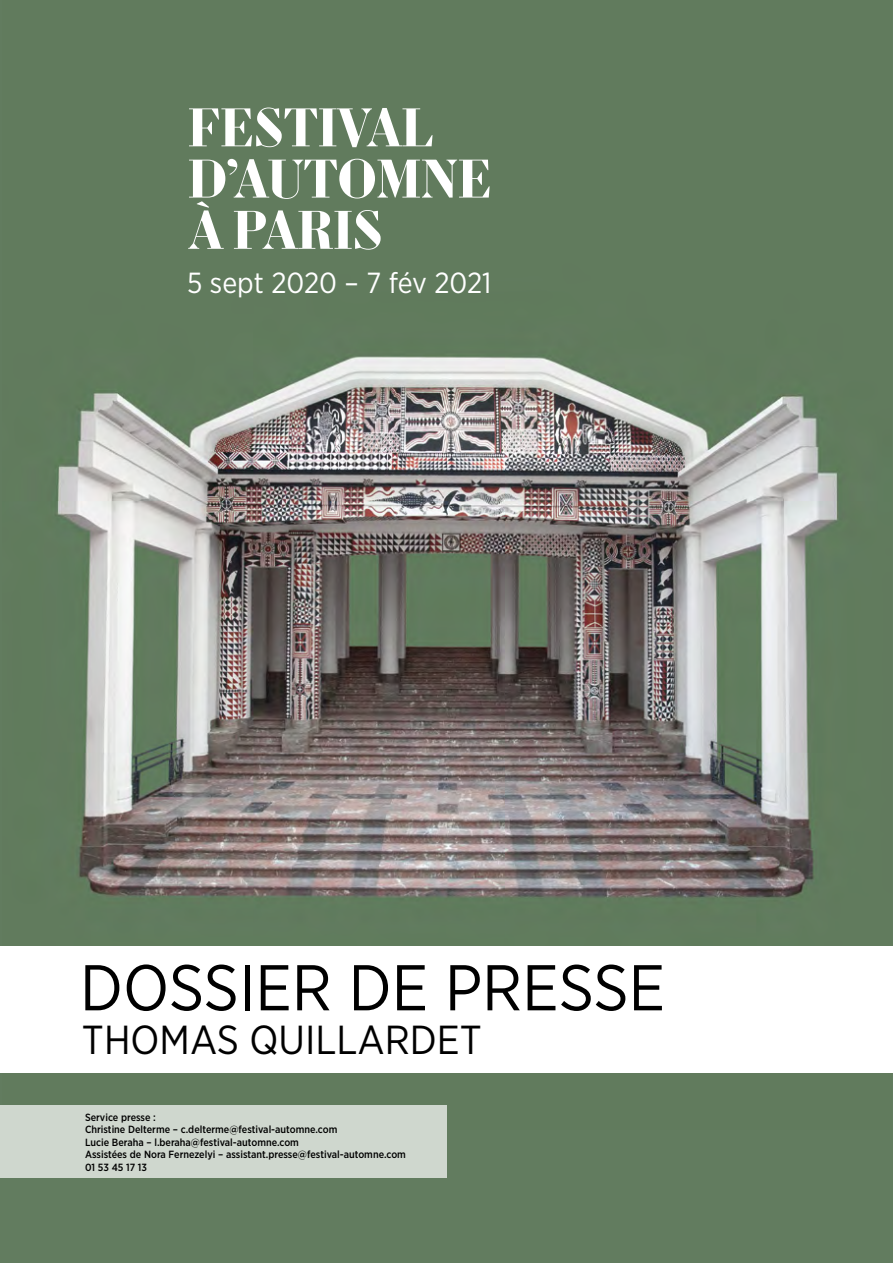
<style>
.page{position:relative;width:893px;height:1263px;background:#627c5f}
.page>*{position:absolute;margin:0;border:0;box-sizing:border-box;transform-origin:0 0}
.t1{font:64.5px "Gotham Narrow";color:#000}
.t2{font:700 55.8px/51.3px "Louvette Display";letter-spacing:-.01em;color:#fff}
.t3{font:40.5px "Gotham Narrow";color:#000}
.t4{font:29.1px "Gotham Narrow";color:#fff}
.t5{font:500 10.35px/12.6px "Gotham Narrow";color:#000}
</style>
<div class="page">
<img style="left:3px;top:356px;width:889px;height:773px">
<div style="left:0;top:946px;width:893px;height:126px;background:#fff"></div>
<div style="left:0;top:1105px;width:446px;height:73px;background:#cfd7ce"></div>
<h2 class="t2" style="left:188px;top:104px;width:306px">FESTIVAL<br>D’AUTOMNE<br>À PARIS</h2>
<h3 class="t4" style="left:187px;top:265px;width:306px">5 sept 2020 – 7 fév 2021</h3>
<h1 class="t1" style="left:80px;top:948px;width:587px">DOSSIER DE PRESSE</h1>
<h3 class="t3" style="left:82px;top:1014px;width:401px">THOMAS QUILLARDET</h3>
<p class="t5" style="left:85px;top:1110px;width:322px">Service presse :<br>Christine Delterme – c.delterme@festival-automne.com<br>Lucie Beraha – l.beraha@festival-automne.com<br>Assistées de Nora Fernezelyi – assistant.presse@festival-automne.com 01 53 45 17 13</p>
</div>
